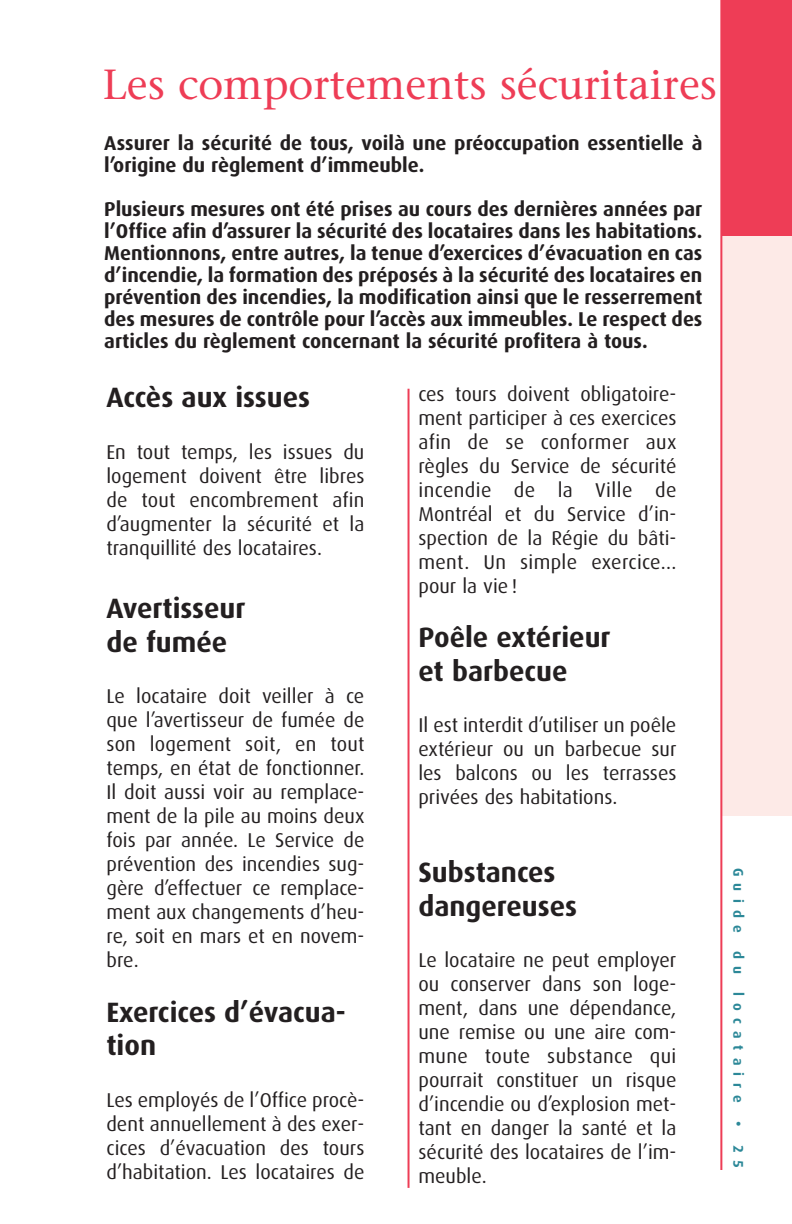
<style>
.page{position:relative;width:792px;height:1224px;background:#fff}
.page>*{position:absolute;margin:0;border:0;box-sizing:border-box;transform-origin:0 0}
.t1{font:42px "Stone Serif";color:#ee3d56}
.t2{font:700 28px/33.6px "Dax";color:#231f20}
.t3{font:20px/24px "Dax";color:#231f20;text-align:justify}
.t4{font:700 20px/22px "Dax";color:#231f20}
.t5{font:700 14px "Dax";letter-spacing:.505em;color:#2c8898}
</style>
<div class="page">
<div style="left:722px;top:232px;width:70px;height:584px;background:#fdeae7"></div>
<hr style="left:720px;top:0;width:2px;height:1170px;background:#ee3d56">
<div style="left:722px;top:0;width:70px;height:236px;background:#ee3d56"></div>
<hr style="left:408px;top:389px;width:2px;height:799px;background:#ee3d56">
<h1 class="t1" style="left:103px;top:68px;width:616px">Les comportements sécuritaires</h1>
<p class="t4" style="left:104px;top:133px;width:600px">Assurer la sécurité de tous, voilà une préoccupation essentielle à l’origine du règlement d’immeuble.</p>
<p class="t4" style="left:104px;top:199px;width:600px;text-align:justify">Plusieurs mesures ont été prises au cours des dernières années par l’Office afin d’assurer la sécurité des locataires dans les habitations.<br>Mentionnons, entre autres, la tenue d’exercices d’évacuation en cas d’incendie, la formation des préposés à la sécurité des locataires en prévention des incendies, la modification ainsi que le resserrement des mesures de contrôle pour l’accès aux immeubles. Le respect des articles du règlement concernant la sécurité profitera à tous.</p>
<h2 class="t2" style="left:106px;top:382px;width:205px">Accès aux issues</h2>
<p class="t3" style="left:106px;top:441px;width:259px">En tout temps, les issues du logement doivent être libres de tout encombrement afin d’augmenter la sécurité et la tranquillité des locataires.</p>
<h2 class="t2" style="left:106px;top:594px;width:141px">Avertisseur de fumée</h2>
<p class="t3" style="left:106px;top:686px;width:260px">Le locataire doit veiller à ce que l’avertisseur de fumée de son logement soit, en tout temps, en état de fonctionner.<br>Il doit aussi voir au remplace&shy;ment de la pile au moins deux fois par année. Le Service de prévention des incendies sug&shy;gère d’effectuer ce remplace&shy;ment aux changements d’heu&shy;re, soit en mars et en novem&shy;bre.</p>
<h2 class="t2" style="left:106px;top:997px;width:241px">Exercices d’évacua&shy;tion</h2>
<p class="t3" style="left:106px;top:1089px;width:260px">Les employés de l’Office procè&shy;dent annuellement à des exer&shy;cices d’évacuation des tours d’habitation. Les locataires de</p>
<p class="t3" style="left:418px;top:383px;width:259px">ces tours doivent obligatoire&shy;ment participer à ces exercices afin de se conformer aux règles du Service de sécurité incendie de la Ville de Montréal et du Service d’in&shy;spection de la Régie du bâti&shy;ment. Un simple exercice... pour la vie !</p>
<h2 class="t2" style="left:418px;top:622px;width:194px">Poêle extérieur et barbecue</h2>
<p class="t3" style="left:418px;top:714px;width:260px">Il est interdit d’utiliser un poêle extérieur ou un barbecue sur les balcons ou les terrasses privées des habitations.</p>
<h2 class="t2" style="left:418px;top:858px;width:160px">Substances dangereuses</h2>
<p class="t3" style="left:418px;top:950px;width:260px">Le locataire ne peut employer ou conserver dans son loge&shy;ment, dans une dépendance, une remise ou une aire com&shy;mune toute substance qui pourrait constituer un risque d’incendie ou d’explosion met&shy;tant en danger la santé et la sécurité des locataires de l’im&shy;meuble.</p>
<p class="t5" style="left:745px;top:868px;width:66px;rotate:90deg">Guide</p>
<p class="t5" style="left:745px;top:951px;width:25px;rotate:90deg">d u</p>
<p class="t5" style="left:745px;top:992px;width:112px;rotate:90deg">locataire</p>
<p class="t5" style="left:745px;top:1121px;width:48px;rotate:90deg">• 25</p>
</div>
